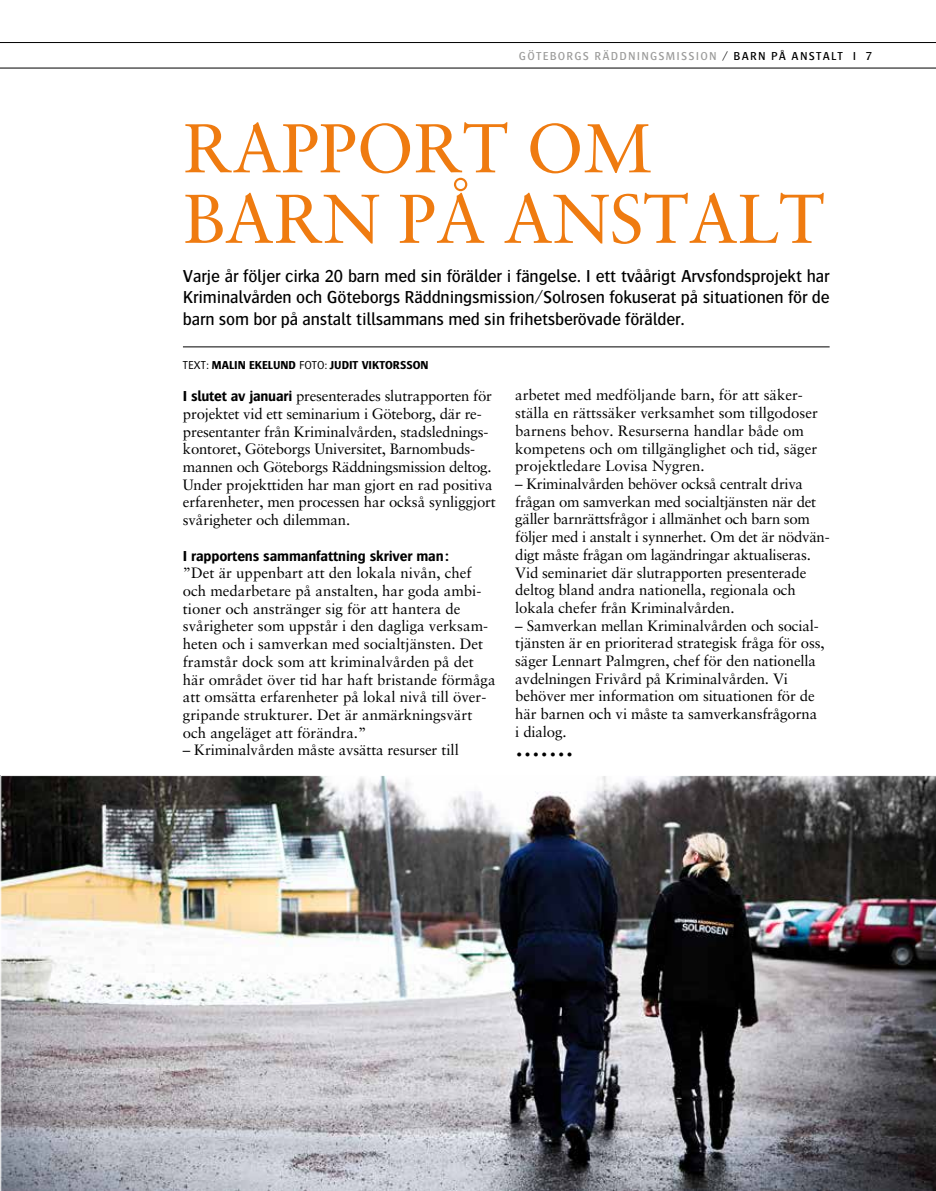
<style>
.page{position:relative;width:936px;height:1191px;background:#fff}
.page>*{position:absolute;margin:0;border:0;box-sizing:border-box;transform-origin:0 0}
.t1{font:69px/70.5px "Sabon";letter-spacing:-.01em;color:#ef7b10}
.t2{font:30px "Sabon";color:#000}
.t3{font:18px/21.6px "Bosis";letter-spacing:-.01em;color:#000;text-align:justify}
.t4{font:15px/17.7px "Sabon";letter-spacing:-.01em;color:#000}
.t5{font:700 15px "Bosis";letter-spacing:-.01em;color:#000}
.t6{font:12px "Bosis";letter-spacing:.1em;color:#9d9d9c}
.t7{font:700 12px "Bosis";color:#000}
.s1{color:#000}
.s2{font-weight:300}
.s3{font-family:"Bosis";font-weight:700}
</style>
<div class="page">
<hr style="left:0;top:42px;width:935px;height:1px;background:#000">
<hr style="left:0;top:68px;width:935px;height:1px;background:#000">
<hr style="left:183px;top:347px;width:646px;height:1px;background:#000">
<img style="left:0;top:775px;width:935px;height:416px">
<p class="t6" style="left:519px;top:50px;width:355px">GÖTEBORGS RÄDDNINGSMISSION <span class="s1">/ BARN PÅ ANSTALT I 7</span></p>
<h1 class="t1" style="left:183px;top:112px;width:643px">RAPPORT OM<br>BARN PÅ ANSTALT</h1>
<p class="t3" style="left:183px;top:265px;width:648px">Varje år följer cirka 20 barn med sin förälder i fängelse. I ett tvåårigt Arvsfondsprojekt har Kriminalvården och Göteborgs Räddningsmission/Solrosen fokuserat på situationen för de barn som bor på anstalt tillsammans med sin frihetsberövade förälder.</p>
<p class="t7" style="left:183px;top:358px;width:247px"><span class="s2">TEXT:</span> MALIN EKELUND <span class="s2">FOTO:</span> JUDIT VIKTORSSON</p>
<p class="t4" style="left:183px;top:387px;width:314px"><span class="s3">I slutet av januari</span> presenterades slutrapporten för projektet vid ett seminarium i Göteborg, där re&shy;presentanter från Kriminalvården, stadslednings&shy;kontoret, Göteborgs Universitet, Barnombuds&shy;mannen och Göteborgs Räddningsmission deltog.<br>Under projekttiden har man gjort en rad positiva erfarenheter, men processen har också synliggjort svårigheter och dilemman.</p>
<p class="t5" style="left:183px;top:547px;width:268px">I rapportens sammanfattning skriver man:</p>
<p class="t4" style="left:183px;top:564px;width:314px">”Det är uppenbart att den lokala nivån, chef och medarbetare på anstalten, har goda ambi&shy;tioner och anstränger sig för att hantera de svårigheter som uppstår i den dagliga verksam&shy;heten och i samverkan med socialtjänsten. Det framstår dock som att kriminalvården på det här området över tid har haft bristande förmåga att omsätta erfarenheter på lokal nivå till över&shy;gripande strukturer. Det är anmärkningsvärt och angeläget att förändra.”</p>
<p class="t4" style="left:183px;top:741px;width:277px">– Kriminalvården måste avsätta resurser till</p>
<p class="t4" style="left:515px;top:386px;width:304px">arbetet med medföljande barn, för att säker&shy;ställa en rättssäker verksamhet som tillgodoser barnens behov. Resurserna handlar både om kompetens och om tillgänglighet och tid, säger projektledare Lovisa Nygren.</p>
<p class="t4" style="left:515px;top:475px;width:316px">– Kriminalvården behöver också centralt driva frågan om samverkan med socialtjänsten när det gäller barnrättsfrågor i allmänhet och barn som följer med i anstalt i synnerhet. Om det är nödvän&shy;digt måste frågan om lagändringar aktualiseras.<br>Vid seminariet där slutrapporten presenterade deltog bland andra nationella, regionala och lokala chefer från Kriminalvården.</p>
<p class="t4" style="left:515px;top:616px;width:311px">– Samverkan mellan Kriminalvården och social&shy;tjänsten är en prioriterad strategisk fråga för oss, säger Lennart Palmgren, chef för den nationella avdelningen Frivård på Kriminalvården. Vi behöver mer information om situationen för de här barnen och vi måste ta samverkansfrågorna i dialog.</p>
<h2 class="t2" style="left:515px;top:727px;width:60px">.......</h2>
</div>
